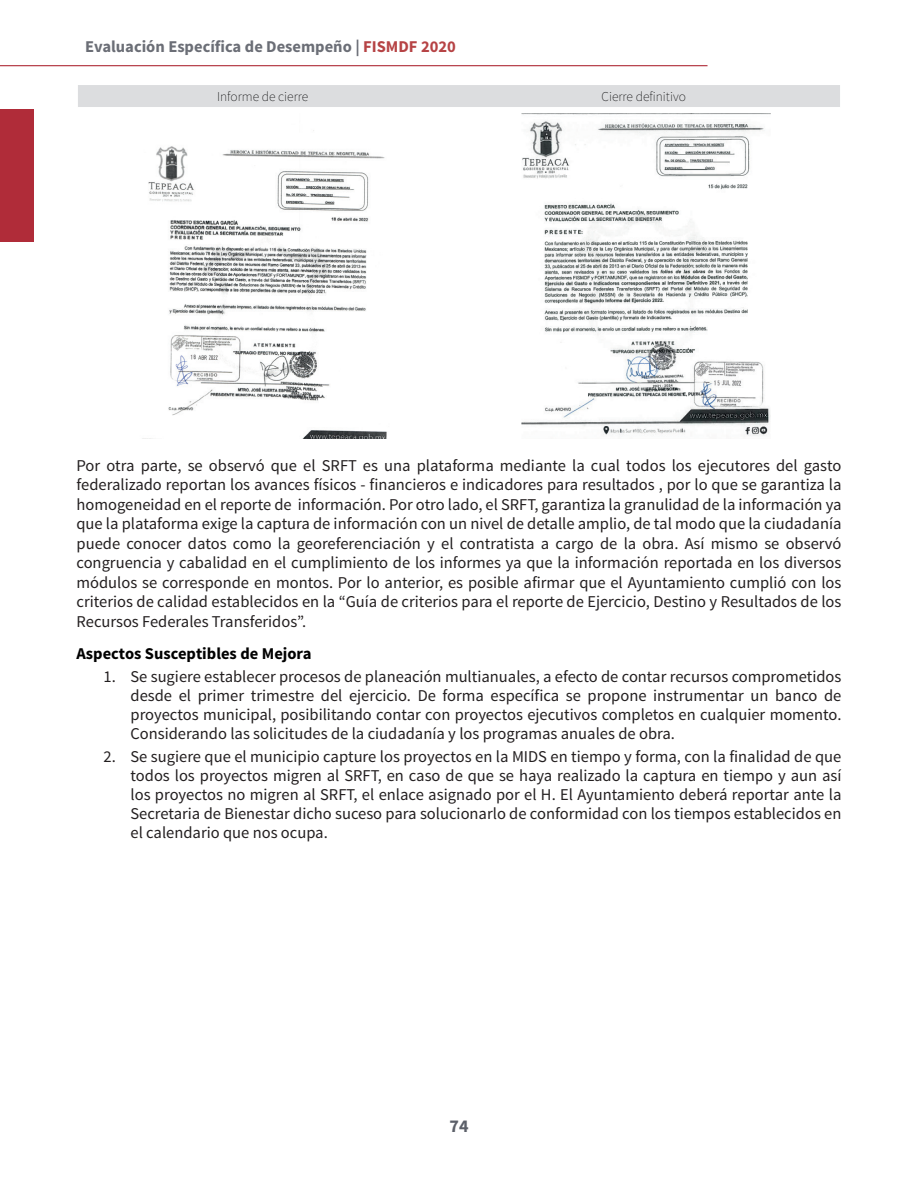
<style>
.page{position:relative;width:918px;height:1188px;background:#fff}
.page>*{position:absolute;margin:0;border:0;box-sizing:border-box;transform-origin:0 0}
.t1{font:700 18px "Source Sans Pro";color:#5c6069}
.t2{font:16.5px/19.5px "Source Sans Pro";color:#231f20;text-align:justify}
.t3{font:700 16.5px "Source Sans Pro";color:#6b6e76}
.t4{font:700 16.5px "Source Sans Pro";color:#000}
.t5{font:200 13.5px "Source Sans Pro";color:#000001}
.s1{color:#b64345}
</style>
<div class="page">
<div style="left:0;top:109px;width:33px;height:133px;background:#b02c39"></div>
<hr style="left:0;top:65px;width:708px;height:1px;background:#b02c39">
<div style="left:78px;top:85px;width:762px;height:22px;background:#dcdddf"></div>
<img style="left:142px;top:130px;width:245px;height:309px">
<img style="left:521px;top:113px;width:249px;height:323px">
<p class="t3" style="left:85px;top:36px;width:372px">Evaluación Específica de Desempeño | <span class="s1">FISMDF 2020</span></p>
<p class="t5" style="left:217px;top:89px;width:93px">Informe de cierre</p>
<p class="t5" style="left:602px;top:89px;width:86px">Cierre definitivo</p>
<p class="t2" style="left:77px;top:456px;width:767px">Por otra parte, se observó que el SRFT es una plataforma mediante la cual todos los ejecutores del gasto federalizado reportan los avances físicos - financieros e indicadores para resultados , por lo que se garantiza la homogeneidad en el reporte de información. Por otro lado, el SRFT, garantiza la granulidad de la información ya que la plataforma exige la captura de información con un nivel de detalle amplio, de tal modo que la ciudadanía puede conocer datos como la georeferenciación y el contratista a cargo de la obra. Así mismo se observó congruencia y cabalidad en el cumplimiento de los informes ya que la información reportada en los diversos módulos se corresponde en montos. Por lo anterior, es posible afirmar que el Ayuntamiento cumplió con los criterios de calidad establecidos en la “Guía de criterios para el reporte de Ejercicio, Destino y Resultados de los Recursos Federales Transferidos”.</p>
<p class="t4" style="left:77px;top:643px;width:236px">Aspectos Susceptibles de Mejora</p>
<p class="t2" style="left:131px;top:667px;width:712px;line-height:18.9px;text-indent:-27px">1. Se sugiere establecer procesos de planeación multianuales, a efecto de contar recursos comprometidos desde el primer trimestre del ejercicio. De forma específica se propone instrumentar un banco de proyectos municipal, posibilitando contar con proyectos ejecutivos completos en cualquier momento.<br>Considerando las solicitudes de la ciudadanía y los programas anuales de obra.</p>
<p class="t2" style="left:131px;top:747px;width:713px;line-height:18.9px;text-indent:-27px">2. Se sugiere que el municipio capture los proyectos en la MIDS en tiempo y forma, con la finalidad de que todos los proyectos migren al SRFT, en caso de que se haya realizado la captura en tiempo y aun así los proyectos no migren al SRFT, el enlace asignado por el H. El Ayuntamiento deberá reportar ante la Secretaria de Bienestar dicho suceso para solucionarlo de conformidad con los tiempos establecidos en el calendario que nos ocupa.</p>
<p class="t1" style="left:449px;top:1115px;width:21px">74</p>
</div>
